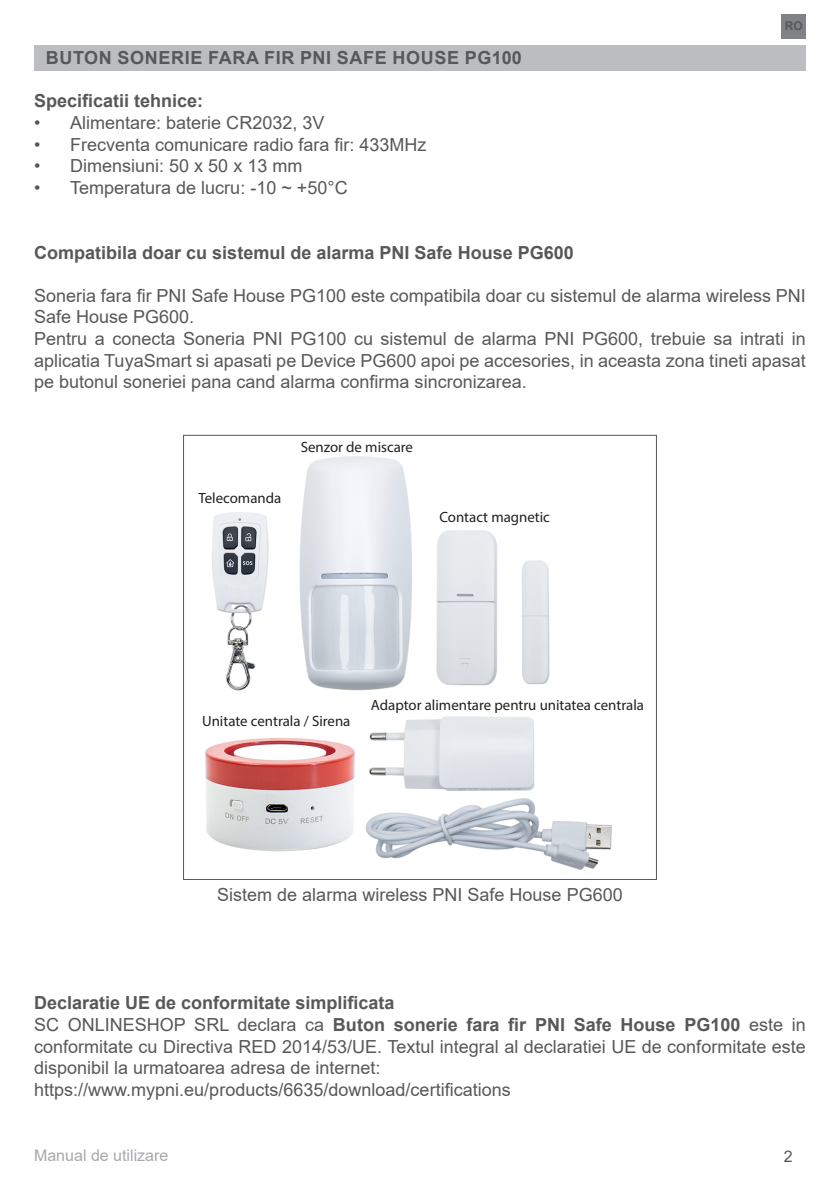
<style>
.page{position:relative;width:840px;height:1191px;background:#fff}
.page>*{position:absolute;margin:0;border:0;box-sizing:border-box;transform-origin:0 0}
.t1{font:18px/21.6px "Arial";color:#57585a;text-align:justify}
.UPPERCASE_TITLE{font:700 18px "Arial";color:#57585a}
.UPPERCASE_TITLE-2{font:700 18px "Arial";letter-spacing:.035em;color:#57585a}
.t2{font:16px "Arial";color:#a8a9ad}
.t3{font:16px "Arial";color:#57585a}
.t4{font:14.8px "Myriad Pro";color:#231f20}
.t5{font:700 12px "Arial";color:#57585a}
.s1{font-weight:700}
</style>
<div class="page">
<div style="left:781px;top:14px;width:24px;height:24px;background:#808285"></div>
<div style="left:34px;top:45px;width:771px;height:26px;background:#bcbdc0"></div>
<img style="left:205px;top:456px;width:407px;height:414px">
<p class="UPPERCASE_TITLE-2" style="left:46px;top:45px;width:477px">BUTON SONERIE FARA FIR PNI SAFE HOUSE PG100</p>
<p class="UPPERCASE_TITLE" style="left:34px;top:88px;width:171px">Specificatii tehnice:</p>
<p class="t1" style="left:34px;top:112px;width:292px">• Alimentare: baterie CR2032, 3V</p>
<p class="t1" style="left:34px;top:133px;width:394px">• Frecventa comunicare radio fara fir: 433MHz</p>
<p class="t1" style="left:34px;top:155px;width:270px">• Dimensiuni: 50 x 50 x 13 mm</p>
<p class="t1" style="left:34px;top:176px;width:315px">• Temperatura de lucru: -10 ~ +50°C</p>
<p class="t5" style="left:784px;top:18px;width:19px">RO</p>
<p class="UPPERCASE_TITLE" style="left:34px;top:240px;width:541px">Compatibila doar cu sistemul de alarma PNI Safe House PG600</p>
<p class="t1" style="left:34px;top:284px;width:773px">Soneria fara fir PNI Safe House PG100 este compatibila doar cu sistemul de alarma wireless PNI<br>Safe House PG600.</p>
<p class="t1" style="left:34px;top:328px;width:773px">Pentru a conecta Soneria PNI PG100 cu sistemul de alarma PNI PG600, trebuie sa intrati in aplicatia TuyaSmart si apasati pe Device PG600 apoi pe accesories, in aceasta zona tineti apasat pe butonul soneriei pana cand alarma confirma sincronizarea.</p>
<p class="t4" style="left:198px;top:489px;width:84px">Telecomanda</p>
<p class="t4" style="left:300px;top:438px;width:114px">Senzor de miscare</p>
<p class="t4" style="left:439px;top:508px;width:112px">Contact magnetic</p>
<p class="t4" style="left:370px;top:695px;width:274px">Adaptor alimentare pentru unitatea centrala</p>
<p class="t4" style="left:202px;top:711px;width:150px">Unitate centrala / Sirena</p>
<p class="t1" style="left:217px;top:884px;width:407px">Sistem de alarma wireless PNI Safe House PG600</p>
<p class="UPPERCASE_TITLE" style="left:34px;top:990px;width:362px">Declaratie UE de conformitate simplificata</p>
<p class="t1" style="left:34px;top:1013px;width:773px">SC ONLINESHOP SRL declara ca <span class="s1">Buton sonerie fara fir PNI Safe House PG100</span> este in conformitate cu Directiva RED 2014/53/UE. Textul integral al declaratiei UE de conformitate este disponibil la urmatoarea adresa de internet:</p>
<p class="t1" style="left:34px;top:1078px;width:478px">https://www.mypni.eu/products/6635/download/certifications</p>
<p class="t2" style="left:34px;top:1144px;width:136px">Manual de utilizare</p>
<p class="t3" style="left:783px;top:1145px;width:10px">2</p>
</div>
